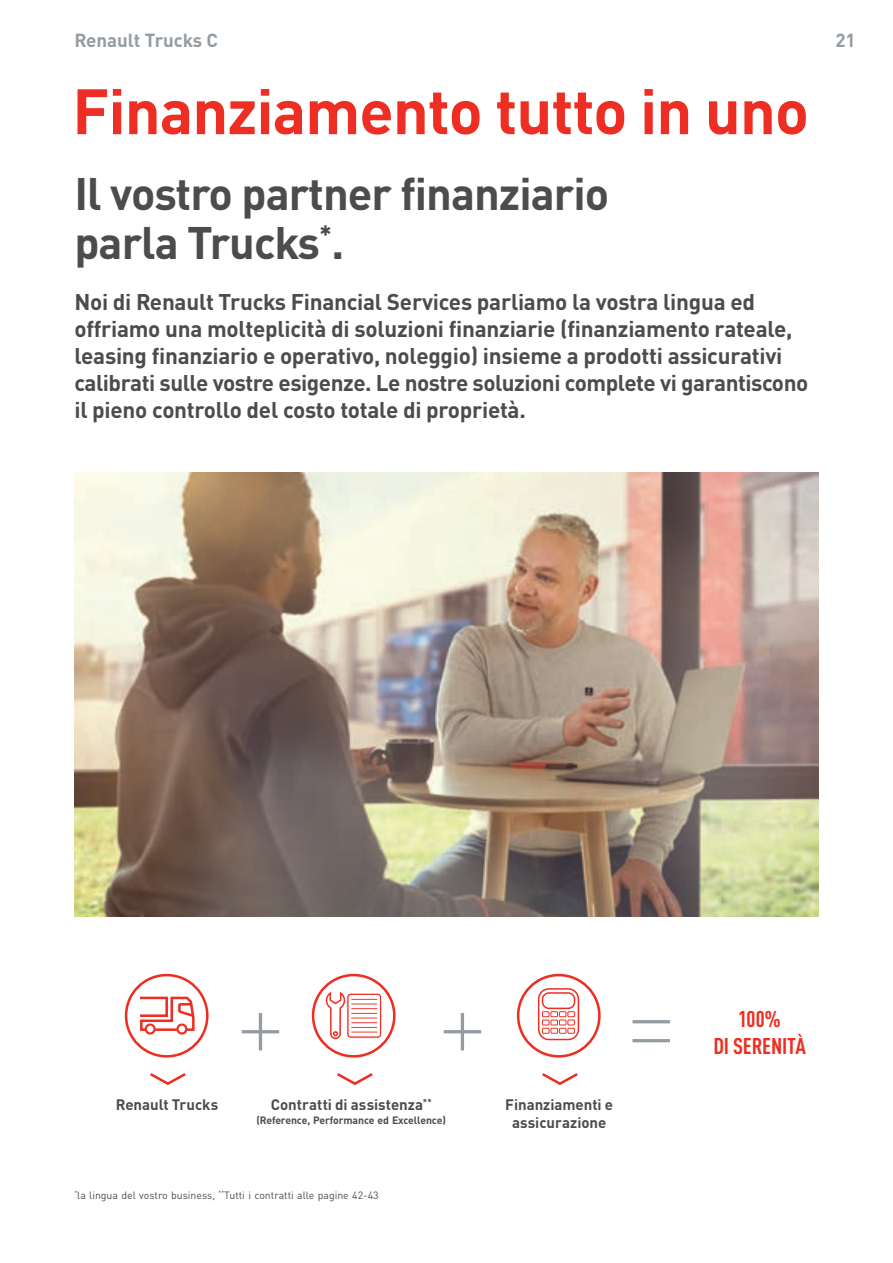
<style>
.page{position:relative;width:893px;height:1263px;background:#fff}
.page>*{position:absolute;margin:0;border:0;box-sizing:border-box;transform-origin:0 0}
.t1{font:700 63px "DIN Pro";letter-spacing:-.015em;color:#ee2e22}
.t2{font:700 45px/49.5px "DIN Pro";letter-spacing:-.02em;color:#4b4c4d}
.t3{font:700 22.5px/27px "DIN Pro";letter-spacing:-.01em;color:#4b4c4d}
.t4{font:700 condensed 22.5px/27px "DIN Pro";letter-spacing:-.01em;color:#ee2e22;text-align:center}
.t5{font:700 18.75px "DIN Pro";color:#959ca1}
.t6{font:700 15px/18px "DIN Pro";color:#4b4c4d;text-align:center}
.t7{font:10.5px "DIN Pro";color:#4b4c4d}
.t8{font:700 10.5px "DIN Pro";letter-spacing:-.01em;color:#4b4c4d}
</style>
<div class="page">
<img style="left:74px;top:472px;width:745px;height:444px">
<hr style="left:259px;top:1013px;width:3px;height:37px;background:#959ca1">
<hr style="left:242px;top:1030px;width:37px;height:3px;background:#959ca1">
<hr style="left:461px;top:1013px;width:3px;height:37px;background:#959ca1">
<hr style="left:444px;top:1030px;width:37px;height:3px;background:#959ca1">
<hr style="left:632px;top:1020px;width:38px;height:3px;background:#959ca1">
<hr style="left:632px;top:1039px;width:38px;height:3px;background:#959ca1">
<svg style="left:124px;top:973px;width:85px;height:112px"></svg>
<svg style="left:311px;top:973px;width:85px;height:112px"></svg>
<svg style="left:516px;top:973px;width:85px;height:112px"></svg>
<p class="t5" style="left:74px;top:24px;width:145px">Renault Trucks C</p>
<p class="t5" style="left:835px;top:24px;width:22px">21</p>
<h1 class="t1" style="left:72px;top:59px;width:738px">Finanziamento tutto in uno</h1>
<h2 class="t2" style="left:74px;top:163px;width:536px">Il vostro partner finanziario parla Trucks<sup>*</sup>.</h2>
<p class="t3" style="left:74px;top:286px;width:735px">Noi di Renault Trucks Financial Services parliamo la vostra lingua ed offriamo una molteplicità di soluzioni finanziarie (finanziamento rateale, leasing finanziario e operativo, noleggio) insieme a prodotti assicurativi calibrati sulle vostre esigenze. Le nostre soluzioni complete vi garantiscono il pieno controllo del costo totale di proprietà.</p>
<p class="t6" style="left:116px;top:1094px;width:104px">Renault Trucks</p>
<p class="t6" style="left:271px;top:1094px;width:163px">Contratti di assistenza<sup>**</sup></p>
<p class="t8" style="left:256px;top:1111px;width:191px">(Reference, Performance ed Excellence)</p>
<p class="t7" style="left:74px;top:1187px;width:306px"><sup>*</sup>la lingua del vostro business, <sup>**</sup>Tutti i contratti alle pagine 42-43</p>
<p class="t6" style="left:505px;top:1094px;width:109px">Finanziamenti e assicurazione</p>
<p class="t4" style="left:713px;top:1003px;width:94px">100%<br>DI SERENITÀ</p>
</div>
